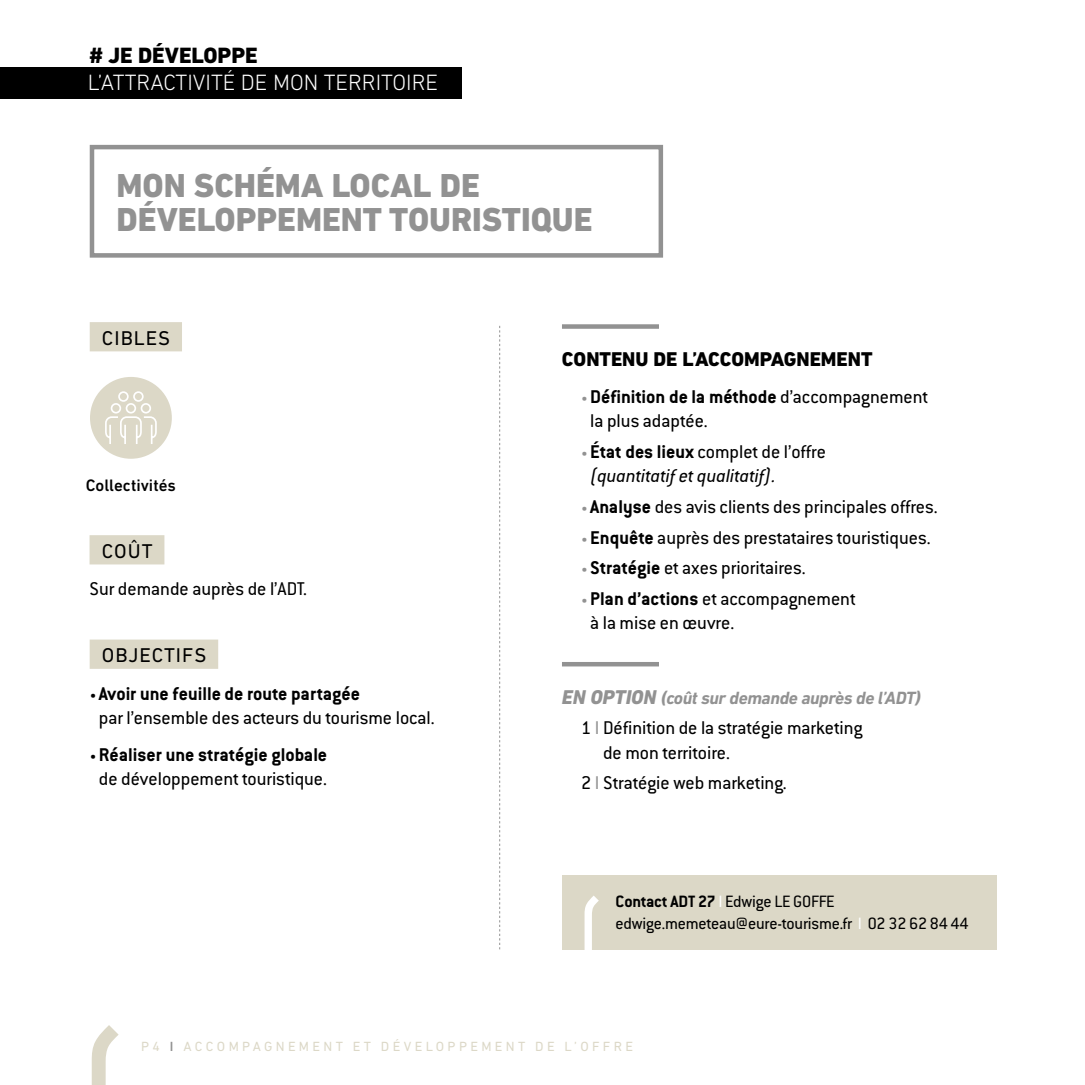
<style>
.page{position:relative;width:1085px;height:1085px;background:#fff}
.page>*{position:absolute;margin:0;border:0;box-sizing:border-box;transform-origin:0 0}
.t1{font:800 33.75px/33.8px "DIN Next LT Pro";color:#929292}
.t2{font:300 22.5px "DIN Next LT Pro";color:#fff}
.t3{font:800 22.5px "DIN Next LT Pro";color:#000}
.t4{font:20.25px/24.3px "Conduit ITC";color:#000}
.t5{font:700 20.25px/24.3px "Conduit ITC";color:#000;text-align:center}
.t6{font:italic 20.25px/24.3px "Conduit ITC";color:#000}
.t7{font:800 20.25px "DIN Next LT Pro";color:#000}
.t8{font:20.25px "DIN Next LT Pro";letter-spacing:.05em;color:#000}
.t9{font:18px/21.6px "Conduit ITC";letter-spacing:-.01em;color:#000}
.t10{font:italic 700 18px "DIN Next LT Pro";letter-spacing:-.02em;color:#929292}
.t11{font:500 16.88px "DIN Next LT Pro";color:#000}
.t12{font:13.5px "DIN Next LT Pro";letter-spacing:.25em;color:#dcd8c7}
.s1{font-size:13.5px}
.s2{font-weight:700}
.s3{font-weight:400;font-size:13.5px}
.s4{font-weight:400}
.s5{font-size:13.5px;color:#929292}
.s6{font-style:normal;font-size:13.5px;color:#929292}
.s7{font-weight:700;font-style:normal}
.s8{font-style:normal}
.s9{font-weight:800;font-size:20.25px}
.s10{font-weight:800}
.s11{color:#929292}
.s12{color:#fff}
.s13{font-weight:500;color:#929292}
</style>
<div class="page">
<svg style="left:92px;top:1025px;width:27px;height:59px"></svg>
<svg style="left:499px;top:326px;width:1px;height:623px"></svg>
<hr style="left:1084px;top:67px;width:1px;height:32px;background:#000">
<div style="left:90px;top:639px;width:128px;height:29px;background:#dcd8c7"></div>
<div style="left:90px;top:322px;width:92px;height:29px;background:#dcd8c7"></div>
<div style="left:89px;top:535px;width:75px;height:29px;background:#dcd8c7"></div>
<div style="left:90px;top:145px;width:573px;height:112px;border:4px solid #929292"></div>
<div style="left:90px;top:377px;width:82px;height:81px;background:#dcd8c7;border-radius:50%"></div>
<svg style="left:105px;top:391px;width:52px;height:53px"></svg>
<div style="left:562px;top:324px;width:97px;height:5px;background:#929292"></div>
<hr style="left:562px;top:662px;width:97px;height:4px;background:#929292">
<div style="left:562px;top:874px;width:434px;height:75px;background:#dcd8c7"></div>
<svg style="left:584px;top:896px;width:14px;height:53px"></svg>
<div style="left:0;top:67px;width:462px;height:32px;background:#000"></div>
<p class="t3" style="left:89px;top:42px;width:170px"># JE DÉVELOPPE</p>
<p class="t2" style="left:88px;top:69px;width:351px">L’ATTRACTIVITÉ DE MON TERRITOIRE</p>
<h1 class="t1" style="left:116px;top:168px;width:477px">MON SCHÉMA LOCAL DE<br>DÉVELOPPEMENT TOURISTIQUE</h1>
<p class="t8" style="left:102px;top:326px;width:70px">CIBLES</p>
<p class="t11" style="left:86px;top:475px;width:92px">Collectivités</p>
<p class="t8" style="left:102px;top:539px;width:52px">COÛT</p>
<p class="t4" style="left:89px;top:576px;width:219px">Sur demande auprès de l’ADT.</p>
<p class="t8" style="left:102px;top:643px;width:106px">OBJECTIFS</p>
<p class="t4" style="left:99px;top:680px;width:337px;text-indent:-9px"><span class="s1">•</span> <span class="s2">Avoir une feuille de route partagée<br></span>par l’ensemble des acteurs du tourisme local.</p>
<p class="t5" style="left:90px;top:741px;width:239px"><span class="s3">•</span> Réaliser une stratégie globale <span class="s4">de développement touristique.</span></p>
<p class="t7" style="left:562px;top:347px;width:312px">CONTENU DE L’ACCOMPAGNEMENT</p>
<p class="t4" style="left:590px;top:384px;width:339px;text-indent:-9px"><span class="s5">•</span> <span class="s2">Définition de la méthode</span> d’accompagnement la plus adaptée.</p>
<p class="t6" style="left:590px;top:439px;width:237px;text-indent:-9px"><span class="s6">•</span> <span class="s7">État des lieux</span> <span class="s8">complet de l’offre </span>(quantitatif et qualitatif).</p>
<p class="t4" style="left:581px;top:494px;width:358px"><span class="s5">•</span> <span class="s2">Analyse</span> des avis clients des principales offres.</p>
<p class="t4" style="left:581px;top:524px;width:351px"><span class="s5">•</span> <span class="s2">Enquête</span> auprès des prestataires touristiques.</p>
<p class="t4" style="left:581px;top:555px;width:226px"><span class="s5">•</span> <span class="s2">Stratégie</span> et axes prioritaires.</p>
<p class="t4" style="left:590px;top:586px;width:267px;text-indent:-9px"><span class="s5">•</span> <span class="s2">Plan d’actions</span> et accompagnement à la mise en œuvre.</p>
<p class="t10" style="left:562px;top:686px;width:360px"><span class="s9">EN OPTION</span> <span class="s10">(</span>coût sur demande auprès de l’ADT<span class="s10">)</span></p>
<p class="t4" style="left:603px;top:715px;width:261px;text-indent:-22px">1 <span class="s11">I</span> Définition de la stratégie marketing de mon territoire.</p>
<p class="t4" style="left:581px;top:770px;width:207px">2 <span class="s11">I</span> Stratégie web marketing.</p>
<p class="t9" style="left:615px;top:889px;width:354px"><span class="s2">Contact ADT 27</span> <span class="s12">I</span> Edwige LE GOFFE edwige.memeteau@eure-tourisme.fr <span class="s12">I</span> 02 32 62 84 44</p>
<p class="t12" style="left:141px;top:1038px;width:493px">P4 <span class="s13">I</span> ACCOMPAGNEMENT ET DÉVELOPPEMENT DE L’OFFRE</p>
</div>
